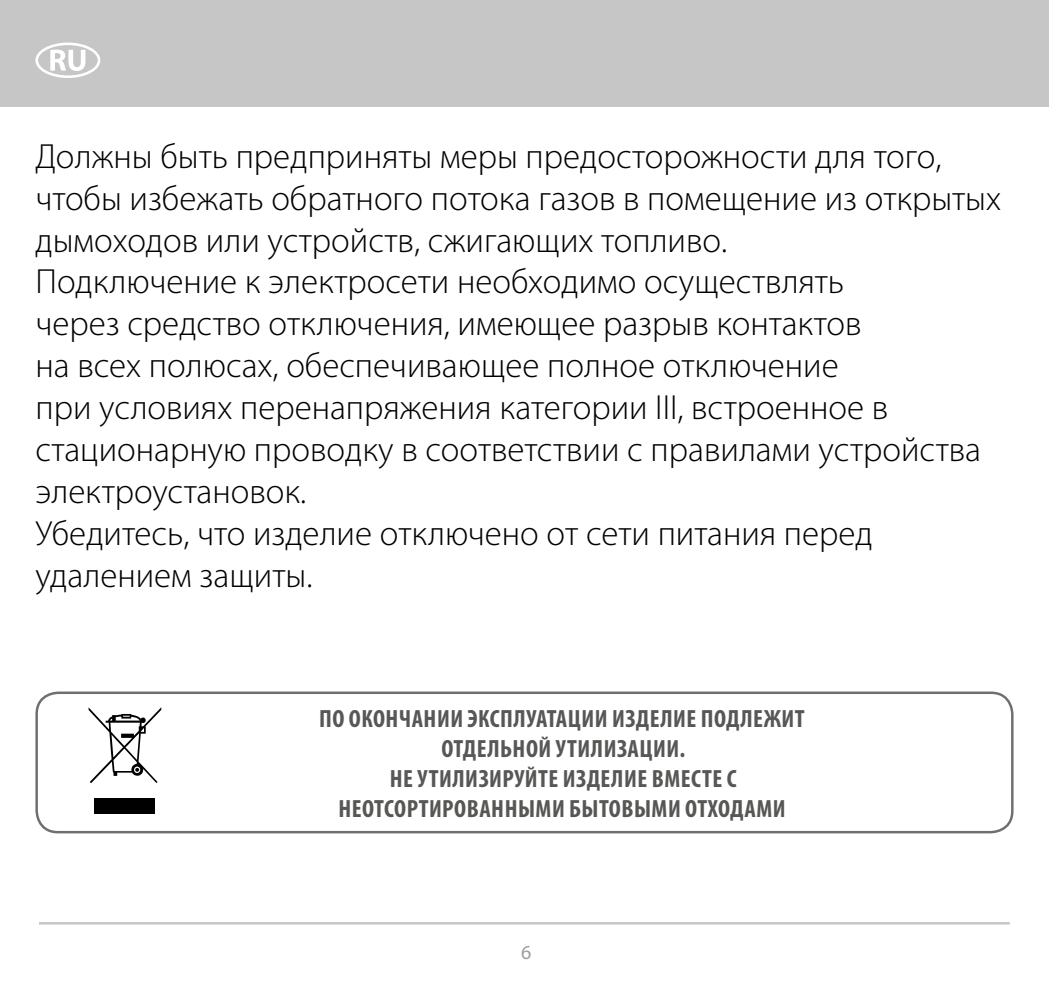
<style>
.page{position:relative;width:1049px;height:993px;background:#fff}
.page>*{position:absolute;margin:0;border:0;box-sizing:border-box;transform-origin:0 0}
.t1{font:300 35px/41.8px "Myriad Pro";color:#000}
.t2{font:700 condensed 25px/30px "Myriad Pro";letter-spacing:.02em;color:#575756;text-align:center}
.t3{font:20px "Myriad Pro";color:#9d9d9c}
</style>
<div class="page">
<div style="left:0;top:0;width:1049px;height:106px;background:#c6c6c6"></div>
<svg style="left:35px;top:43px;width:65px;height:35px"></svg>
<hr style="left:39px;top:921px;width:971px;height:3px;background:#c6c6c6">
<div style="left:35px;top:691px;width:978px;height:142px;border:2px solid #706f6f;border-radius:21px"></div>
<svg style="left:89px;top:707px;width:72px;height:76px"></svg>
<div style="left:95px;top:798px;width:60px;height:15px;background:#000"></div>
<p class="t1" style="left:35px;top:136px;width:967px">Должны быть предприняты меры предосторожности для того, чтобы избежать обратного потока газов в помещение из открытых дымоходов или устройств, сжигающих топливо.<br>Подключение к электросети необходимо осуществлять<br>через средство отключения, имеющее разрыв контактов<br>на всех полюсах, обеспечивающее полное отключение<br>при условиях перенапряжения категории III, встроенное в стационарную проводку в соответствии с правилами устройства электроустановок.<br>Убедитесь, что изделие отключено от сети питания перед удалением защиты.</p>
<p class="t2" style="left:319px;top:702px;width:487px">ПО ОКОНЧАНИИ ЭКСПЛУАТАЦИИ ИЗДЕЛИЕ ПОДЛЕЖИТ ОТДЕЛЬНОЙ УТИЛИЗАЦИИ.<br>НЕ УТИЛИЗИРУЙТЕ ИЗДЕЛИЕ ВМЕСТЕ С НЕОТСОРТИРОВАННЫМИ БЫТОВЫМИ ОТХОДАМИ</p>
<p class="t3" style="left:521px;top:939px;width:12px">6</p>
</div>
